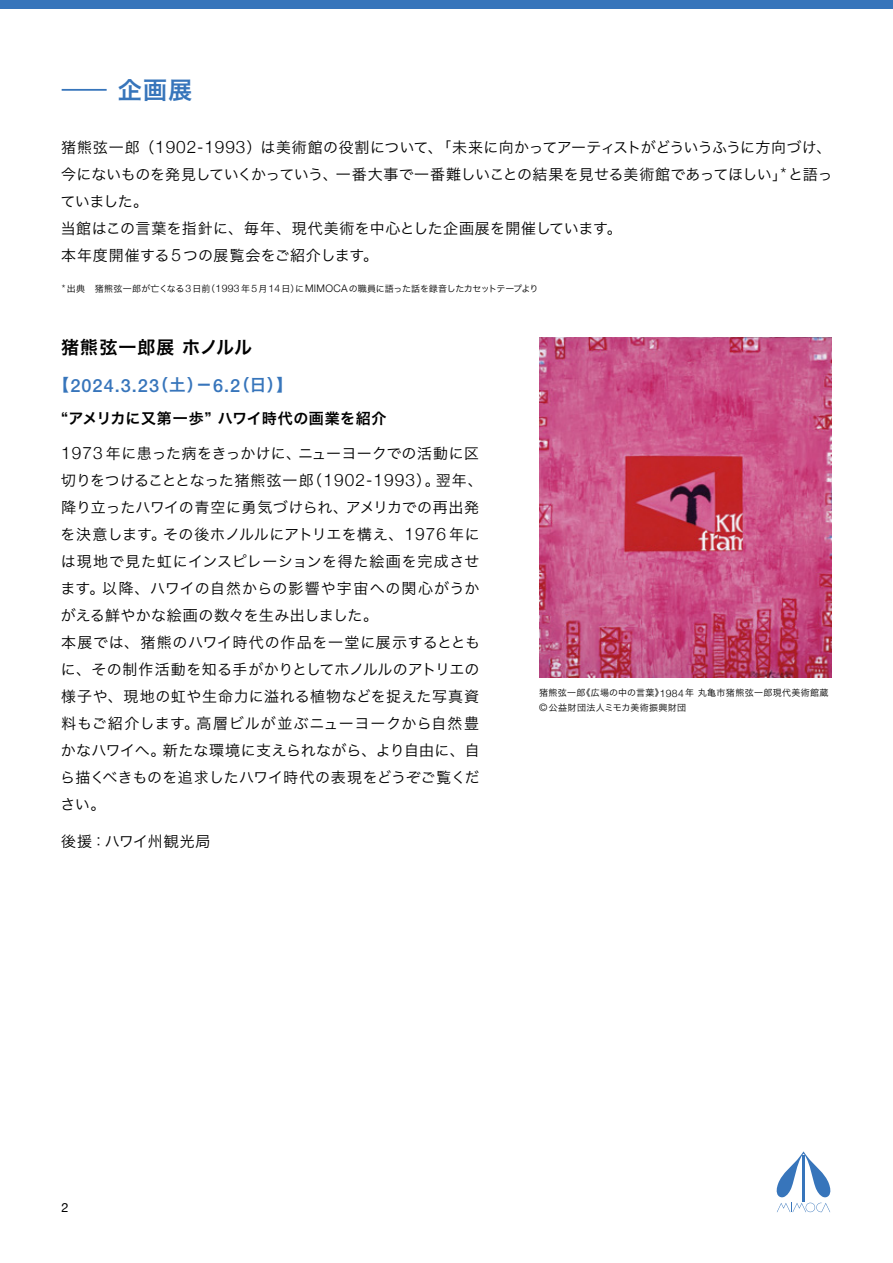
<style>
.page{position:relative;width:893px;height:1263px;background:#fff}
.page>*{position:absolute;margin:0;border:0;box-sizing:border-box;transform-origin:0 0}
.t1{font:24px "Hira Kaku Pro W6";color:#3775bb}
.t2{font:500 18.15px "Helvetica Neue";letter-spacing:.055em;color:#3775bb}
.t3{font:18px "Hira Kaku Pro W6";letter-spacing:.06em;color:#000}
.t4{font:15px/27px "Hira Kaku Pro W3";letter-spacing:.02em;color:#000}
.t5{font:15px "Hira Kaku Pro W6";letter-spacing:.025em;color:#000}
.t6{font:15px "Hira Kaku Pro W3";letter-spacing:.05em;color:#000}
.t7{font:12.75px "Helvetica Neue";color:#000}
.t8{font:9px "Hira Kaku Pro W3";letter-spacing:-.015em;color:#000}
.t9{font:9px/14.2px "Hira Kaku Pro W3";letter-spacing:.035em;color:#000}
.s1{font-family:"Helvetica Neue";font-weight:300;font-size:17.25px}
.s2{font-family:"Helvetica Neue";font-weight:300;font-size:10.35px}
.s3{font-family:"Hira Kaku Pro W6";font-weight:400;font-size:16.5px}
</style>
<div class="page">
<div style="left:0;top:0;width:893px;height:9px;background:#3775bb"></div>
<hr style="left:62px;top:89px;width:45px;height:2px;background:#3775bb">
<img style="left:539px;top:338px;width:292px;height:340px">
<svg style="left:776px;top:1151px;width:55px;height:61px"></svg>
<h1 class="t1" style="left:118px;top:68px;width:76px">企画展</h1>
<p class="t4" style="left:60px;top:132px;width:774px">猪熊弦一郎（<span class="s1">1902-1993</span>）は美術館の役割について、「未来に向かってアーティストがどういうふうに方向づけ、今にないものを発見していくかっていう、一番大事で一番難しいことの結果を見せる美術館であってほしい」<span class="s1">*</span>と語っていました。<br>当館はこの言葉を指針に、毎年、現代美術を中心とした企画展を開催しています。<br>本年度開催する<span class="s1">5</span>つの展覧会をご紹介します。</p>
<p class="t8" style="left:62px;top:280px;width:478px"><span class="s2">*</span>出典　猪熊弦一郎が亡くなる<span class="s2">3</span>日前（<span class="s2">1993</span>年<span class="s2">5</span>月<span class="s2">14</span>日）に<span class="s2">MIMOCA</span>の職員に語った話を録音したカセットテープより</p>
<p class="t3" style="left:61px;top:330px;width:192px">猪熊弦一郎展ホノルル</p>
<p class="t2" style="left:53px;top:374px;width:241px"><span class="s3">【</span>2024.3.23<span class="s3">（土）－</span>6.2<span class="s3">（日）】</span></p>
<p class="t5" style="left:61px;top:405px;width:327px">“アメリカに又第一歩” ハワイ時代の画業を紹介</p>
<p class="t4" style="left:60px;top:438px;width:424px"><span class="s1">1973</span> 年に患った病をきっかけに、ニューヨークでの活動に区切りをつけることとなった猪熊弦一郎（<span class="s1">1902-1993</span>）。翌年、降り立ったハワイの青空に勇気づけられ、アメリカでの再出発を決意します。その後ホノルルにアトリエを構え、<span class="s1">1976</span> 年には現地で見た虹にインスピレーションを得た絵画を完成させます。以降、ハワイの自然からの影響や宇宙への関心がうかがえる鮮やかな絵画の数々を生み出しました。<br>本展では、猪熊のハワイ時代の作品を一堂に展示するとともに、その制作活動を知る手がかりとしてホノルルのアトリエの様子や、現地の虹や生命力に溢れる植物などを捉えた写真資料もご紹介します。高層ビルが並ぶニューヨークから自然豊かなハワイへ。新たな環境に支えられながら、より自由に、自ら描くべきものを追求したハワイ時代の表現をどうぞご覧ください。</p>
<p class="t6" style="left:61px;top:828px;width:151px">後援：ハワイ州観光局</p>
<p class="t9" style="left:539px;top:685px;width:291px">猪熊弦一郎《広場の中の言葉》<span class="s2">1984</span>年丸亀市猪熊弦一郎現代美術館蔵<span class="s2">©</span>公益財団法人ミモカ美術振興財団</p>
<p class="t7" style="left:62px;top:1198px;width:9px">2</p>
</div>
